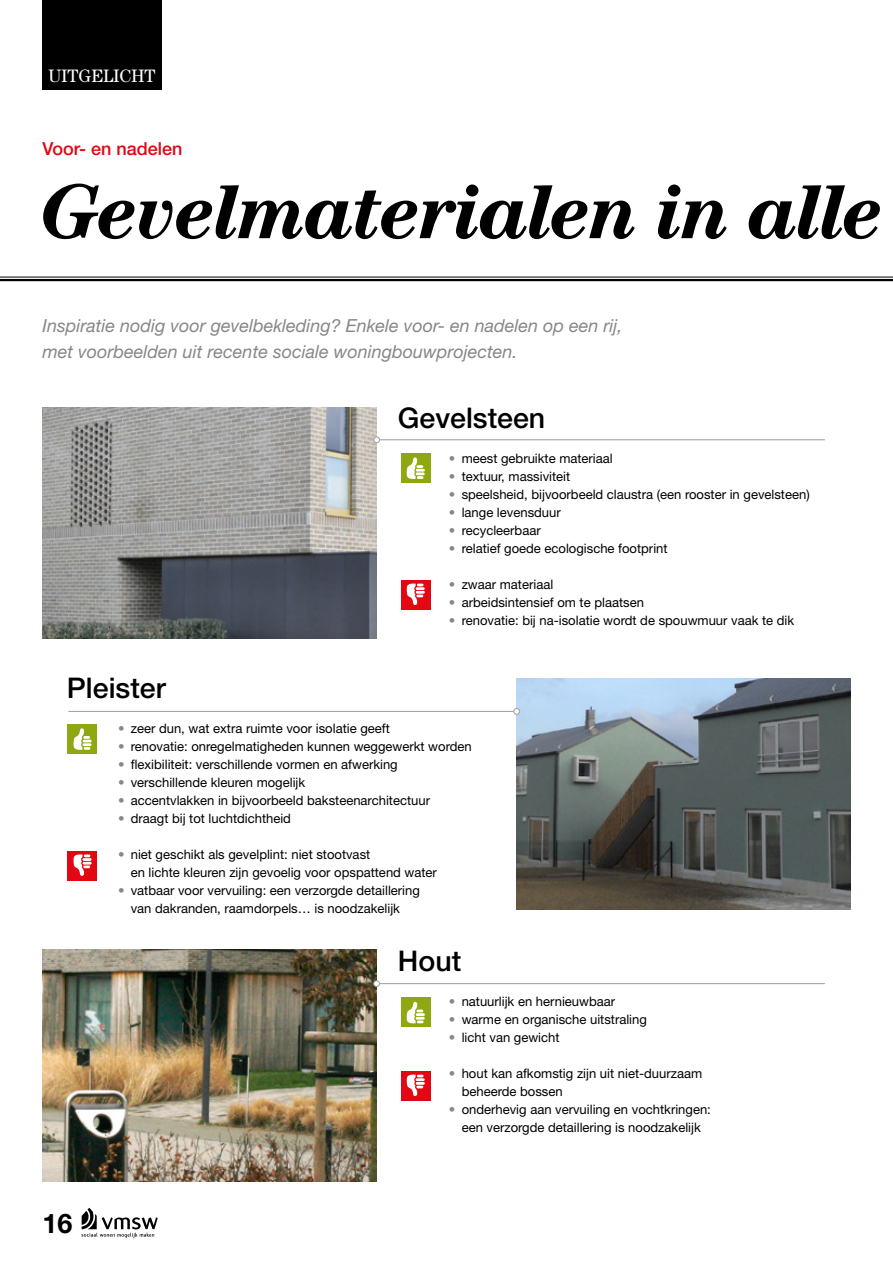
<style>
.page{position:relative;width:893px;height:1263px;background:#fff}
.page>*{position:absolute;margin:0;border:0;box-sizing:border-box;transform-origin:0 0}
.t1{font:italic 700 78px "Century";letter-spacing:-.03em;color:#000}
.t2{font:500 28.5px "Helvetica Neue LT Std";color:#000}
.t3{font:700 27px "Helvetica Neue LT Std";color:#000}
.t4{font:italic 18px/25.5px "Helvetica Neue LT Std";color:#878787}
.t5{font:500 18px "Helvetica Neue LT Std";color:#e30613}
.t6{font:18px "Century";color:#fff}
.t7{font:13.05px/18px "Helvetica Neue LT Std";color:#000}
.s1{color:#878787}
</style>
<div class="page">
<div style="left:43px;top:0;width:119px;height:89px;background:#000"></div>
<svg style="left:81px;top:1208px;width:77px;height:30px"></svg>
<hr style="left:0;top:277px;width:893px;height:1px;background:#000">
<hr style="left:0;top:279px;width:893px;height:2px;background:#000">
<img style="left:43px;top:407px;width:334px;height:231px">
<img style="left:516px;top:679px;width:334px;height:231px">
<img style="left:43px;top:950px;width:334px;height:231px">
<div style="left:401px;top:453px;width:30px;height:30px;background:#8fa811"></div>
<svg style="left:407px;top:457px;width:18px;height:22px"></svg>
<div style="left:68px;top:724px;width:29px;height:29px;background:#8fa811"></div>
<svg style="left:74px;top:728px;width:18px;height:22px"></svg>
<div style="left:401px;top:997px;width:30px;height:30px;background:#8fa811"></div>
<svg style="left:407px;top:1002px;width:18px;height:21px"></svg>
<div style="left:401px;top:580px;width:30px;height:29px;background:#e30613"></div>
<svg style="left:407px;top:583px;width:18px;height:22px"></svg>
<div style="left:68px;top:851px;width:29px;height:29px;background:#e30613"></div>
<svg style="left:74px;top:854px;width:18px;height:22px"></svg>
<div style="left:401px;top:1071px;width:30px;height:29px;background:#e30613"></div>
<svg style="left:407px;top:1074px;width:18px;height:22px"></svg>
<hr style="left:377px;top:439px;width:448px;height:1px;background:#9d9d9c">
<div style="left:373px;top:436px;width:7px;height:7px;border:1px solid #9d9d9c;border-radius:50%"></div>
<hr style="left:68px;top:711px;width:449px;height:1px;background:#9d9d9c">
<svg style="left:514px;top:708px;width:6px;height:6px"></svg>
<div style="left:513px;top:708px;width:7px;height:7px;border:1px solid #9d9d9c;border-radius:50%"></div>
<hr style="left:377px;top:983px;width:448px;height:1px;background:#9d9d9c">
<div style="left:373px;top:980px;width:7px;height:7px;border:1px solid #9d9d9c;border-radius:50%"></div>
<h3 class="t6" style="left:49px;top:66px;width:108px">UITGELICHT</h3>
<h3 class="t5" style="left:43px;top:138px;width:142px">Voor- en nadelen</h3>
<h1 class="t1" style="left:40px;top:166px;width:846px">Gevelmaterialen in alle</h1>
<h3 class="t4" style="left:43px;top:313px;width:582px">Inspiratie nodig voor gevelbekleding? Enkele voor- en nadelen op een rij, met voorbeelden uit recente sociale woningbouwprojecten.</h3>
<h2 class="t2" style="left:398px;top:400px;width:149px">Gevelsteen</h2>
<p class="t7" style="left:449px;top:449px;width:165px"><span class="s1">•</span> meest gebruikte materiaal</p>
<p class="t7" style="left:449px;top:467px;width:123px"><span class="s1">•</span> textuur, massiviteit</p>
<p class="t7" style="left:449px;top:485px;width:362px"><span class="s1">•</span> speelsheid, bijvoorbeeld claustra (een rooster in gevelsteen)</p>
<p class="t7" style="left:449px;top:503px;width:113px"><span class="s1">•</span> lange levensduur</p>
<p class="t7" style="left:449px;top:521px;width:93px"><span class="s1">•</span> recycleerbaar</p>
<p class="t7" style="left:449px;top:539px;width:220px"><span class="s1">•</span> relatief goede ecologische footprint</p>
<p class="t7" style="left:449px;top:575px;width:106px"><span class="s1">•</span> zwaar materiaal</p>
<p class="t7" style="left:449px;top:593px;width:197px"><span class="s1">•</span> arbeidsintensief om te plaatsen</p>
<p class="t7" style="left:449px;top:611px;width:347px"><span class="s1">•</span> renovatie: bij na-isolatie wordt de spouwmuur vaak te dik</p>
<h2 class="t2" style="left:67px;top:671px;width:100px">Pleister</h2>
<p class="t7" style="left:118px;top:719px;width:273px"><span class="s1">•</span> zeer dun, wat extra ruimte voor isolatie geeft</p>
<p class="t7" style="left:118px;top:737px;width:355px"><span class="s1">•</span> renovatie: onregelmatigheden kunnen weggewerkt worden</p>
<p class="t7" style="left:118px;top:755px;width:281px"><span class="s1">•</span> flexibiliteit: verschillende vormen en afwerking</p>
<p class="t7" style="left:118px;top:773px;width:189px"><span class="s1">•</span> verschillende kleuren mogelijk</p>
<p class="t7" style="left:118px;top:791px;width:313px"><span class="s1">•</span> accentvlakken in bijvoorbeeld baksteenarchitectuur</p>
<p class="t7" style="left:118px;top:809px;width:175px"><span class="s1">•</span> draagt bij tot luchtdichtheid</p>
<p class="t7" style="left:131px;top:845px;width:308px;text-indent:-13px"><span class="s1">•</span> niet geschikt als gevelplint: niet stootvast<br>en lichte kleuren zijn gevoelig voor opspattend water</p>
<p class="t7" style="left:118px;top:881px;width:303px;text-align:center"><span class="s1">•</span> vatbaar voor vervuiling: een verzorgde detaillering van dakranden, raamdorpels… is noodzakelijk</p>
<h2 class="t2" style="left:398px;top:944px;width:65px">Hout</h2>
<p class="t7" style="left:449px;top:992px;width:168px"><span class="s1">•</span> natuurlijk en hernieuwbaar</p>
<p class="t7" style="left:449px;top:1010px;width:199px"><span class="s1">•</span> warme en organische uitstraling</p>
<p class="t7" style="left:449px;top:1028px;width:112px"><span class="s1">•</span> licht van gewicht</p>
<p class="t7" style="left:462px;top:1064px;width:242px;text-indent:-13px"><span class="s1">•</span> hout kan afkomstig zijn uit niet-duurzaam beheerde bossen</p>
<p class="t7" style="left:449px;top:1100px;width:263px;text-align:center"><span class="s1">•</span> onderhevig aan vervuiling en vochtkringen: een verzorgde detaillering is noodzakelijk</p>
<h3 class="t3" style="left:43px;top:1207px;width:32px">16</h3>
</div>
